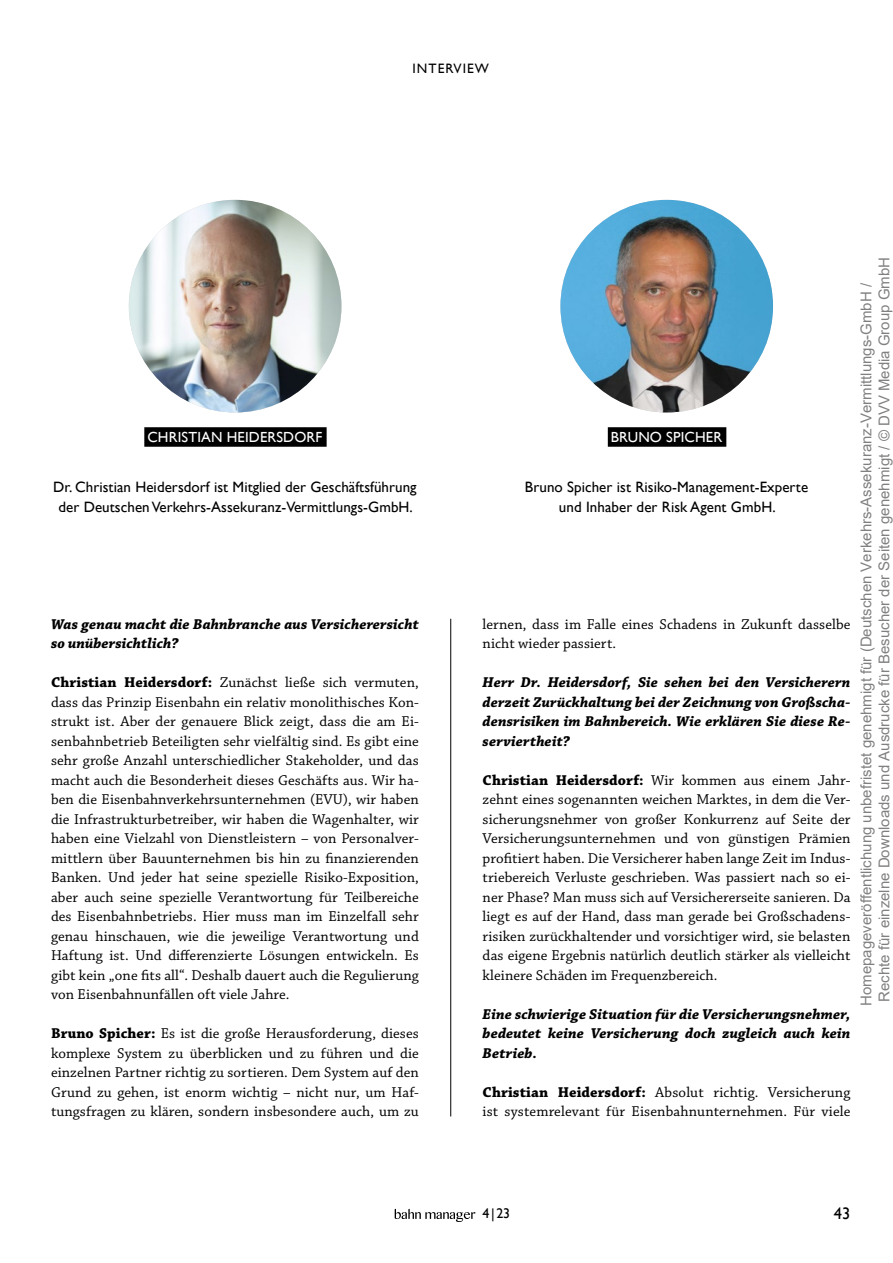
<style>
.page{position:relative;width:893px;height:1263px;background:#fff}
.page>*{position:absolute;margin:0;border:0;box-sizing:border-box;transform-origin:0 0}
.t1{font:16.65px "Gill Sans";color:#000}
.t2{font:15px/19.5px "Chaparral Pro";letter-spacing:.005em;color:#000;text-align:justify}
.t3{font:italic 700 15px/19.5px "Chaparral Pro";letter-spacing:.005em;color:#000;text-align:justify}
.t4{font:15px/18px "Arial";color:rgb(0 0 0/.5)}
.t5{font:15px/19.5px "Gill Sans";letter-spacing:.005em;color:#000;text-align:center}
.t6{font:14.7px "Gill Sans";letter-spacing:.01em;color:#fff}
.t7{font:13.95px "Gill Sans";color:#000}
.t8{font:13.65px "Gill Sans";letter-spacing:.075em;color:#000}
.s1{font-weight:700}
</style>
<div class="page">
<hr style="left:450px;top:619px;width:1px;height:497px;background:#000">
<img style="left:129px;top:200px;width:212px;height:212px;border-radius:106px">
<div style="left:144px;top:427px;width:183px;height:20px;background:#000"></div>
<img style="left:560px;top:200px;width:213px;height:212px;border-radius:106px">
<div style="left:608px;top:427px;width:118px;height:20px;background:#000"></div>
<svg style="left:395px;top:1209px;width:80px;height:13px"></svg>
<p class="t8" style="left:413px;top:61px;width:78px">INTERVIEW</p>
<p class="t6" style="left:147px;top:429px;width:177px">CHRISTIAN HEIDERSDORF</p>
<p class="t5" style="left:53px;top:478px;width:365px">Dr. Christian Heidersdorf ist Mitglied der Geschäftsführung der Deutschen Verkehrs-Assekuranz-Vermittlungs-GmbH.</p>
<p class="t3" style="left:51px;top:615px;width:369px">Was genau macht die Bahnbranche aus Versicherersicht so unübersichtlich?</p>
<p class="t2" style="left:51px;top:673px;width:369px"><span class="s1">Christian Heidersdorf:</span> Zunächst ließe sich vermuten, dass das Prinzip Eisenbahn ein relativ monolithisches Kon&shy;strukt ist. Aber der genauere Blick zeigt, dass die am Ei&shy;senbahnbetrieb Beteiligten sehr vielfältig sind. Es gibt eine sehr große Anzahl unterschiedlicher Stakeholder, und das macht auch die Besonderheit dieses Geschäfts aus. Wir ha&shy;ben die Eisenbahnverkehrsunternehmen (EVU), wir haben die Infrastrukturbetreiber, wir haben die Wagenhalter, wir haben eine Vielzahl von Dienstleistern – von Personalver&shy;mittlern über Bauunternehmen bis hin zu finanzierenden Banken. Und jeder hat seine spezielle Risiko-Exposition, aber auch seine spezielle Verantwortung für Teilbereiche des Eisenbahnbetriebs. Hier muss man im Einzelfall sehr genau hinschauen, wie die jeweilige Verantwortung und Haftung ist. Und differenzierte Lösungen entwickeln. Es gibt kein „one fits all“. Deshalb dauert auch die Regulierung von Eisenbahnunfällen oft viele Jahre.</p>
<p class="t2" style="left:51px;top:1024px;width:369px"><span class="s1">Bruno Spicher:</span> Es ist die große Herausforderung, dieses komplexe System zu überblicken und zu führen und die einzelnen Partner richtig zu sortieren. Dem System auf den Grund zu gehen, ist enorm wichtig – nicht nur, um Haf&shy;tungsfragen zu klären, sondern insbesondere auch, um zu</p>
<p class="t6" style="left:611px;top:429px;width:113px">BRUNO SPICHER</p>
<p class="t5" style="left:525px;top:478px;width:285px">Bruno Spicher ist Risiko-Management-Experte und Inhaber der Risk Agent GmbH.</p>
<p class="t2" style="left:483px;top:615px;width:369px">lernen, dass im Falle eines Schadens in Zukunft dasselbe nicht wieder passiert.</p>
<p class="t3" style="left:483px;top:674px;width:369px">Herr Dr. Heidersdorf, Sie sehen bei den Versicherern derzeit Zurückhaltung bei der Zeichnung von Großscha&shy;densrisiken im Bahnbereich. Wie erklären Sie diese Re&shy;serviertheit?</p>
<p class="t2" style="left:483px;top:771px;width:369px"><span class="s1">Christian Heidersdorf:</span> Wir kommen aus einem Jahr&shy;zehnt eines sogenannten weichen Marktes, in dem die Ver&shy;sicherungsnehmer von großer Konkurrenz auf Seite der Versicherungsunternehmen und von günstigen Prämien profitiert haben. Die Versicherer haben lange Zeit im Indus&shy;triebereich Verluste geschrieben. Was passiert nach so ei&shy;ner Phase? Man muss sich auf Versichererseite sanieren. Da liegt es auf der Hand, dass man gerade bei Großschadens&shy;risiken zurückhaltender und vorsichtiger wird, sie belasten das eigene Ergebnis natürlich deutlich stärker als vielleicht kleinere Schäden im Frequenzbereich.</p>
<p class="t3" style="left:483px;top:1005px;width:369px">Eine schwierige Situation für die Versicherungsnehmer, bedeutet keine Versicherung doch zugleich auch kein Betrieb.</p>
<p class="t2" style="left:483px;top:1083px;width:369px"><span class="s1">Christian Heidersdorf:</span> Absolut richtig. Versicherung ist systemrelevant für Eisenbahnunternehmen. Für viele</p>
<p class="t4" style="left:857px;top:1006px;width:750px;rotate:-90deg">Homepageveröffentlichung unbefristet genehmigt für (Deutschen Verkehrs-Assekuranz-Vermittlungs-GmbH /<br>Rechte für einzelne Downloads und Ausdrucke für Besucher der Seiten genehmigt / © DVV Media Group GmbH</p>
<p class="t7" style="left:482px;top:1205px;width:29px">4|23</p>
<p class="t1" style="left:834px;top:1204px;width:18px">43</p>
</div>
